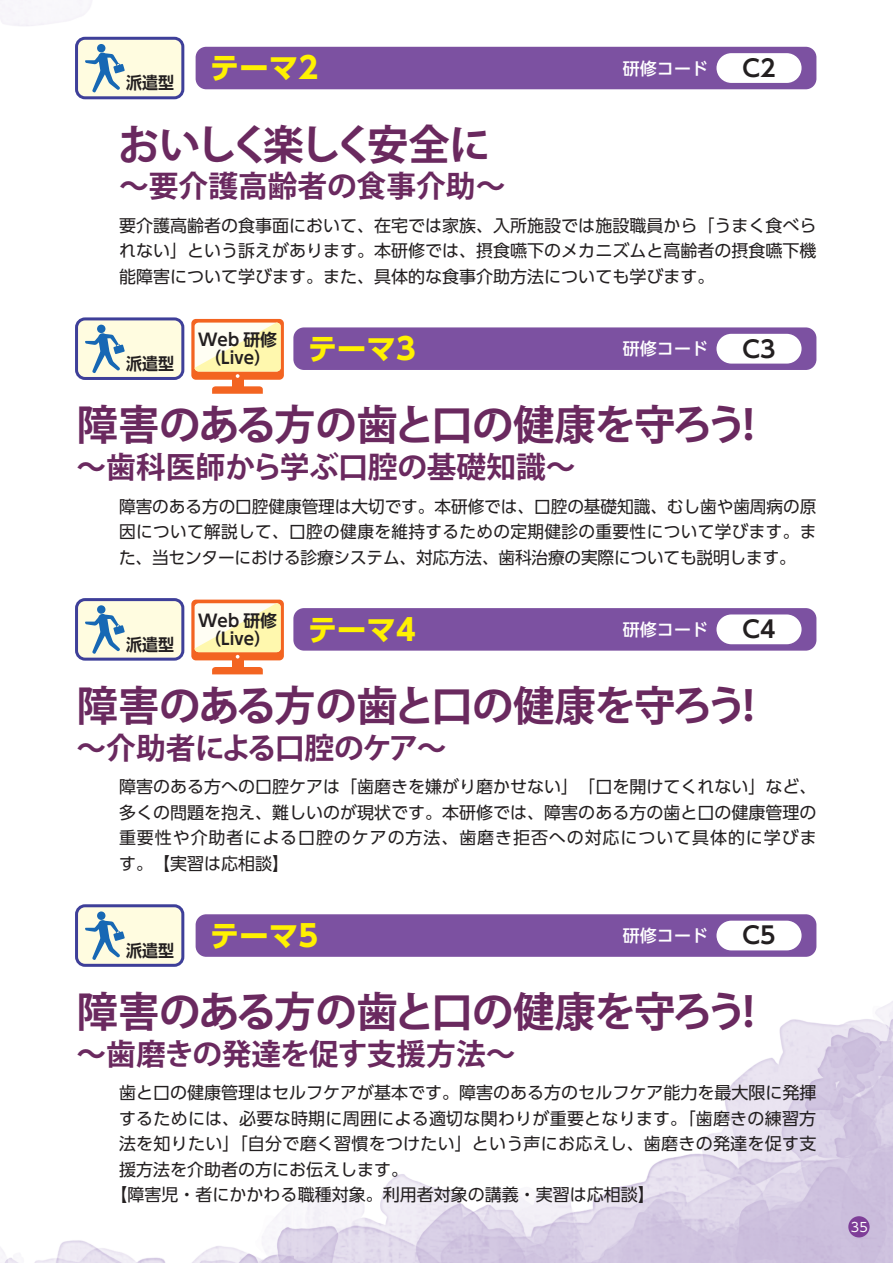
<style>
.page{position:relative;width:893px;height:1263px;background:#fff}
.page>*{position:absolute;margin:0;border:0;box-sizing:border-box;transform-origin:0 0}
.t1{font:700 41.4px "Koz Go Pro";letter-spacing:-.04em;color:#6a295f}
.t2{font:700 41.4px "Koz Go Pro";letter-spacing:-.13em;color:#6a295f}
.t3{font:700 29.7px "Koz Go Pro";color:#6a295f}
.t4{font:700 29.7px "UD Shin Go Pro";letter-spacing:-.005em;color:#fff101}
.t5{font:700 29.7px "Koz Go Pro";letter-spacing:-.035em;color:#6a295f}
.t6{font:700 23.4px "UD Shin Go Pro De";color:#231f20}
.t7{font:16.95px/25.5px "UD Shin Go Pro";color:#231f20;text-align:justify}
.t8{font:500 16.95px "UD Shin Go Pro";color:#fff}
.t9{font:700 16.8px/18px "UD Shin Go Pro De";color:#231f20;text-align:center}
.t10{font:700 16.8px "UD Shin Go Pro De";color:#231f20;scale:.95 1}
.t11{font:12.75px "UD Shin Go Pro";color:#fff}
</style>
<div class="page">
<img style="left:0;top:0;width:115px;height:100px">
<img style="left:0;top:912px;width:893px;height:351px">
<div style="left:232px;top:376px;width:11px;height:14px;background:#f36421"></div>
<div style="left:191px;top:319px;width:93px;height:61px;background:linear-gradient(to right,#f36421,#f36421);border-radius:5px"></div>
<svg style="left:195px;top:323px;width:86px;height:55px"></svg>
<svg style="left:212px;top:386px;width:51px;height:8px"></svg>
<div style="left:232px;top:657px;width:11px;height:14px;background:#f36421"></div>
<div style="left:191px;top:600px;width:93px;height:60px;background:#f36421;border-radius:5px"></div>
<svg style="left:195px;top:603px;width:86px;height:55px;background:#fdeaba"></svg>
<svg style="left:212px;top:667px;width:51px;height:7px"></svg>
<div style="left:196px;top:914px;width:620px;height:43px;background:#7c51a1;border-radius:11px"></div>
<div style="left:716px;top:921px;width:85px;height:29px;background:#fff;border-radius:15px"></div>
<div style="left:196px;top:47px;width:620px;height:42px;background:#7c51a1;border-radius:11px"></div>
<div style="left:716px;top:53px;width:85px;height:30px;background:#fff;border-radius:15px"></div>
<div style="left:77px;top:906px;width:106px;height:59px;background:#fffce0;border-radius:9px"></div>
<div style="left:75px;top:904px;width:109px;height:63px;border:3px solid #3e3f99;border-radius:9px"></div>
<svg style="left:85px;top:919px;width:40px;height:41px"></svg>
<div style="left:97px;top:911px;width:8px;height:9px;background:#1768b4;border-radius:50%"></div>
<div style="left:77px;top:600px;width:106px;height:59px;background:#fffce0;border-radius:9px"></div>
<div style="left:75px;top:598px;width:109px;height:63px;border:3px solid #3e3f99;border-radius:9px"></div>
<svg style="left:85px;top:613px;width:40px;height:41px"></svg>
<div style="left:97px;top:605px;width:8px;height:9px;background:#1768b4;border-radius:50%"></div>
<div style="left:77px;top:319px;width:106px;height:59px;background:#fffce0;border-radius:9px"></div>
<div style="left:75px;top:317px;width:109px;height:63px;border:3px solid #3e3f99;border-radius:9px"></div>
<svg style="left:85px;top:333px;width:40px;height:40px"></svg>
<div style="left:97px;top:325px;width:8px;height:8px;background:#1768b4;border-radius:50%"></div>
<div style="left:293px;top:327px;width:523px;height:43px;background:#7c51a1;border-radius:11px"></div>
<div style="left:716px;top:334px;width:85px;height:30px;background:#fff;border-radius:15px"></div>
<div style="left:77px;top:38px;width:106px;height:60px;background:#fffce0;border-radius:9px"></div>
<div style="left:75px;top:37px;width:109px;height:62px;border:3px solid #3e3f99;border-radius:9px"></div>
<svg style="left:85px;top:52px;width:40px;height:41px"></svg>
<div style="left:97px;top:44px;width:8px;height:8px;background:#1768b4;border-radius:50%"></div>
<div style="left:293px;top:608px;width:523px;height:43px;background:#7c51a1;border-radius:11px"></div>
<div style="left:716px;top:614px;width:85px;height:30px;background:#fff;border-radius:15px"></div>
<div style="left:848px;top:1216px;width:22px;height:21px;background:#7e3e98;border-radius:50%"></div>
<h2 class="t4" style="left:210px;top:44px;width:110px">テーマ2</h2>
<p class="t8" style="left:623px;top:54px;width:87px">研修コード</p>
<h3 class="t6" style="left:742px;top:49px;width:34px">C2</h3>
<p class="t10" style="left:126px;top:69px;width:52px">派遣型</p>
<h1 class="t2" style="left:118px;top:118px;width:374px">おいしく楽しく安全に</h1>
<h2 class="t3" style="left:119px;top:167px;width:388px">～要介護高齢者の食事介助～</h2>
<p class="t7" style="left:119px;top:212px;width:699px">要介護高齢者の食事面において、在宅では家族、入所施設では施設職員から「うまく食べられない」という訴えがあります。本研修では、摂食嚥下のメカニズムと高齢者の摂食嚥下機能障害について学びます。また、具体的な食事介助方法についても学びます。</p>
<p class="t9" style="left:198px;top:330px;width:80px">Web 研修（Live）</p>
<h2 class="t4" style="left:308px;top:324px;width:110px">テーマ3</h2>
<p class="t8" style="left:623px;top:335px;width:87px">研修コード</p>
<h3 class="t6" style="left:742px;top:330px;width:34px">C3</h3>
<p class="t10" style="left:126px;top:350px;width:52px">派遣型</p>
<h1 class="t1" style="left:77px;top:399px;width:679px">障害のある方の歯と口の健康を守ろう!</h1>
<h2 class="t3" style="left:77px;top:448px;width:501px">～歯科医師から学ぶ口腔の基礎知識～</h2>
<p class="t7" style="left:119px;top:493px;width:699px">障害のある方の口腔健康管理は大切です。本研修では、口腔の基礎知識、むし歯や歯周病の原因について解説して、口腔の健康を維持するための定期健診の重要性について学びます。また、当センターにおける診療システム、対応方法、歯科治療の実際についても説明します。</p>
<p class="t10" style="left:126px;top:630px;width:52px">派遣型</p>
<p class="t9" style="left:198px;top:611px;width:80px">Web 研修（Live）</p>
<h2 class="t4" style="left:308px;top:605px;width:110px">テーマ4</h2>
<p class="t8" style="left:623px;top:616px;width:87px">研修コード</p>
<h3 class="t6" style="left:742px;top:610px;width:34px">C4</h3>
<h1 class="t1" style="left:77px;top:679px;width:679px">障害のある方の歯と口の健康を守ろう!</h1>
<h2 class="t5" style="left:77px;top:729px;width:371px">～介助者による口腔のケア～</h2>
<p class="t7" style="left:119px;top:773px;width:699px">障害のある方への口腔ケアは「歯磨きを嫌がり磨かせない」「口を開けてくれない」など、多くの問題を抱え、難しいのが現状です。本研修では、障害のある方の歯と口の健康管理の重要性や介助者による口腔のケアの方法、歯磨き拒否への対応について具体的に学びます。【実習は応相談】</p>
<p class="t10" style="left:126px;top:937px;width:52px">派遣型</p>
<h2 class="t4" style="left:210px;top:911px;width:110px">テーマ5</h2>
<p class="t8" style="left:623px;top:922px;width:87px">研修コード</p>
<h3 class="t6" style="left:742px;top:916px;width:34px">C5</h3>
<h1 class="t1" style="left:77px;top:985px;width:679px">障害のある方の歯と口の健康を守ろう!</h1>
<h2 class="t3" style="left:77px;top:1035px;width:441px">～歯磨きの発達を促す支援方法～</h2>
<p class="t7" style="left:119px;top:1080px;width:699px">歯と口の健康管理はセルフケアが基本です。障害のある方のセルフケア能力を最大限に発揮</p>
<p class="t7" style="left:119px;top:1105px;width:699px">するためには、必要な時期に周囲による適切な関わりが重要となります。「歯磨きの練習方</p>
<p class="t7" style="left:119px;top:1131px;width:699px">法を知りたい」「自分で磨く習慣をつけたい」という声にお応えし、歯磨きの発達を促す支</p>
<p class="t7" style="left:119px;top:1156px;width:291px">援方法を介助者の方にお伝えします。</p>
<p class="t7" style="left:111px;top:1182px;width:546px">【障害児・者にかかわる職種対象。利用者対象の講義・実習は応相談】</p>
<p class="t11" style="left:851px;top:1216px;width:18px">35</p>
</div>
